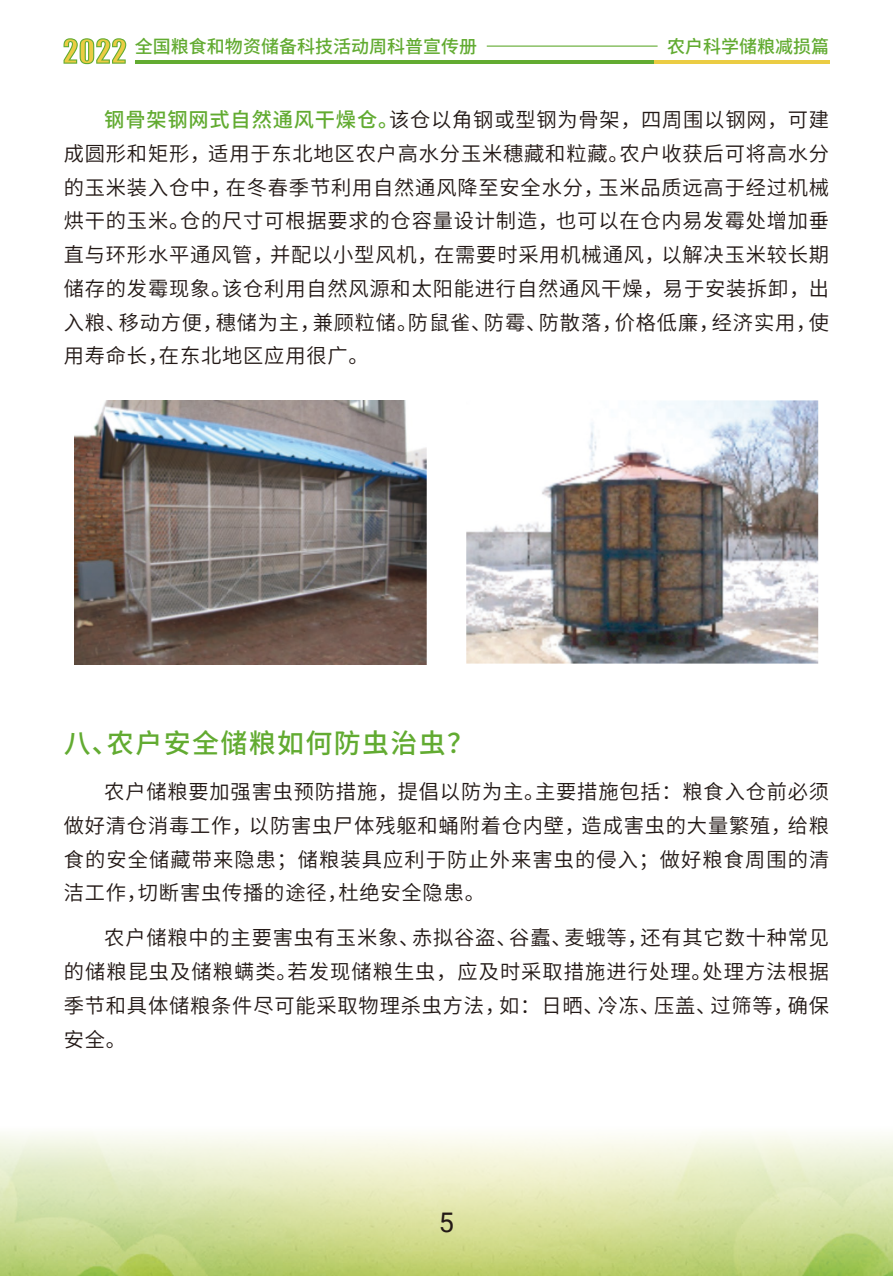
<style>
.page{position:relative;width:893px;height:1276px;background:#fff}
.page>*{position:absolute;margin:0;border:0;box-sizing:border-box;transform-origin:0 0}
.t1{font:500 27px "Source Han Sans CN";letter-spacing:.05em;color:#62ab31}
.t2{font:27px "Roboto";color:#231916}
.t3{font:20.25px/33.8px "Source Han Sans CN";letter-spacing:.04em;color:#231916;text-align:justify}
.t4{font:500 18px "Source Han Sans CN";color:#62ab31}
.s1{font-weight:500;color:#62ab31}
</style>
<div class="page">
<img style="left:0;top:502px;width:893px;height:774px">
<hr style="left:135px;top:61px;width:519px;height:3px;background:#62ab31">
<hr style="left:654px;top:61px;width:175px;height:3px;background:#ebcc43">
<hr style="left:487px;top:46px;width:171px;height:1px;background:#62ab31">
<svg style="left:64px;top:38px;width:62px;height:26px"></svg>
<img style="left:466px;top:400px;width:352px;height:264px">
<img style="left:75px;top:400px;width:351px;height:264px">
<p class="t4" style="left:135px;top:37px;width:343px">全国粮食和物资储备科技活动周科普宣传册</p>
<p class="t4" style="left:667px;top:37px;width:163px">农户科学储粮减损篇</p>
<p class="t3" style="left:64px;top:102px;width:767px;text-indent:40px"><span class="s1">钢骨架钢网式自然通风干燥仓。</span>该仓以角钢或型钢为骨架，四周围以钢网，可建成圆形和矩形，适用于东北地区农户高水分玉米穗藏和粒藏。农户收获后可将高水分的玉米装入仓中，在冬春季节利用自然通风降至安全水分，玉米品质远高于经过机械烘干的玉米。仓的尺寸可根据要求的仓容量设计制造，也可以在仓内易发霉处增加垂直与环形水平通风管，并配以小型风机，在需要时采用机械通风，以解决玉米较长期储存的发霉现象。该仓利用自然风源和太阳能进行自然通风干燥，易于安装拆卸，出入粮、移动方便，穗储为主，兼顾粒储。防鼠雀、防霉、防散落，价格低廉，经济实用，使用寿命长，在东北地区应用很广。</p>
<h1 class="t1" style="left:64px;top:729px;width:412px">八、农户安全储粮如何防虫治虫？</h1>
<p class="t3" style="left:64px;top:774px;width:767px;text-indent:40px">农户储粮要加强害虫预防措施，提倡以防为主。主要措施包括：粮食入仓前必须做好清仓消毒工作，以防害虫尸体残躯和蛹附着仓内壁，造成害虫的大量繁殖，给粮食的安全储藏带来隐患；储粮装具应利于防止外来害虫的侵入；做好粮食周围的清洁工作，切断害虫传播的途径，杜绝安全隐患。</p>
<p class="t3" style="left:64px;top:921px;width:767px;text-indent:40px">农户储粮中的主要害虫有玉米象、赤拟谷盗、谷蠹、麦蛾等，还有其它数十种常见的储粮昆虫及储粮螨类。若发现储粮生虫，应及时采取措施进行处理。处理方法根据季节和具体储粮条件尽可能采取物理杀虫方法，如：日晒、冷冻、压盖、过筛等，确保安全。</p>
<h1 class="t2" style="left:439px;top:1203px;width:17px">5</h1>
</div>
